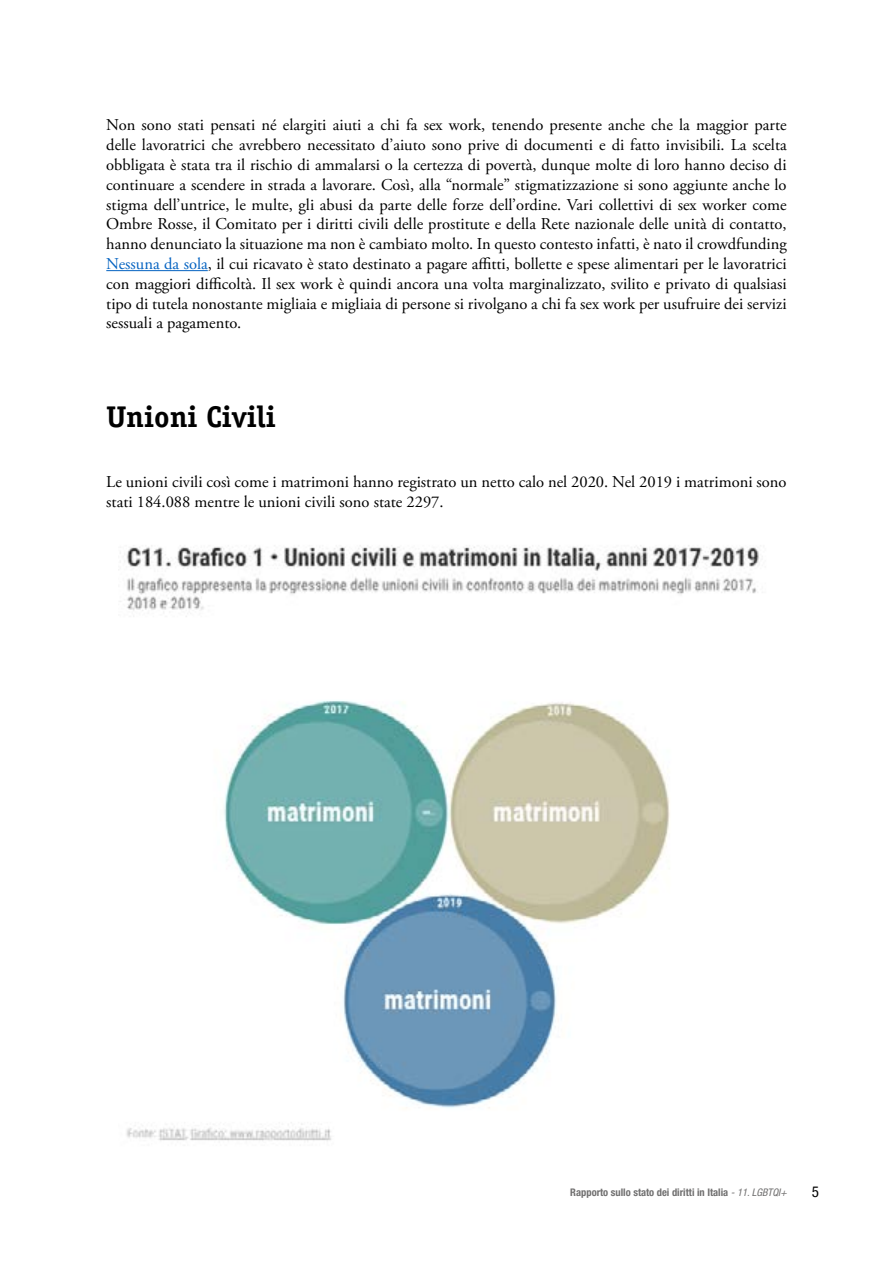
<style>
.page{position:relative;width:893px;height:1263px;background:#fff}
.page>*{position:absolute;margin:0;border:0;box-sizing:border-box;transform-origin:0 0}
.t1{font:700 30px "Officina Serif Std";color:#000}
.t2{font:16.5px/19.8px "Adobe Garamond Pro";color:#000;text-align:justify}
.t3{font:condensed 15px "Helvetica Neue LT Std";color:#000}
.t4{font:700 condensed 10.5px "Helvetica Neue LT Std";color:#706f6f}
.s1{color:#0563c1}
.s2{font-weight:400;font-style:italic}
</style>
<div class="page">
<hr style="left:106px;top:270px;width:102px;height:1px;background:#0563c1">
<img style="left:120px;top:545px;width:639px;height:596px">
<p class="t2" style="left:106px;top:116px;width:682px">Non sono stati pensati né elargiti aiuti a chi fa sex work, tenendo presente anche che la maggior parte delle lavoratrici che avrebbero necessitato d’aiuto sono prive di documenti e di fatto invisibili. La scelta obbligata è stata tra il rischio di ammalarsi o la certezza di povertà, dunque molte di loro hanno deciso di continuare a scendere in strada a lavorare. Così, alla “normale” stigmatizzazione si sono aggiunte anche lo stigma dell’untrice, le multe, gli abusi da parte delle forze dell’ordine. Vari collettivi di sex worker come Ombre Rosse, il Comitato per i diritti civili delle prostitute e della Rete nazionale delle unità di contatto, hanno denunciato la situazione ma non è cambiato molto. In questo contesto infatti, è nato il crowdfunding <span class="s1">Nessuna da sola</span>, il cui ricavato è stato destinato a pagare affitti, bollette e spese alimentari per le lavoratrici con maggiori difficoltà. Il sex work è quindi ancora una volta marginalizzato, svilito e privato di qualsiasi tipo di tutela nonostante migliaia e migliaia di persone si rivolgano a chi fa sex work per usufruire dei servizi sessuali a pagamento.</p>
<h1 class="t1" style="left:106px;top:398px;width:171px">Unioni Civili</h1>
<p class="t2" style="left:106px;top:472px;width:682px">Le unioni civili così come i matrimoni hanno registrato un netto calo nel 2020. Nel 2019 i matrimoni sono stati 184.088 mentre le unioni civili sono state 2297.</p>
<p class="t4" style="left:570px;top:1185px;width:218px">Rapporto sullo stato dei diritti in Italia <span class="s2">- 11. LGBTQI+</span></p>
<p class="t3" style="left:812px;top:1183px;width:9px">5</p>
</div>
